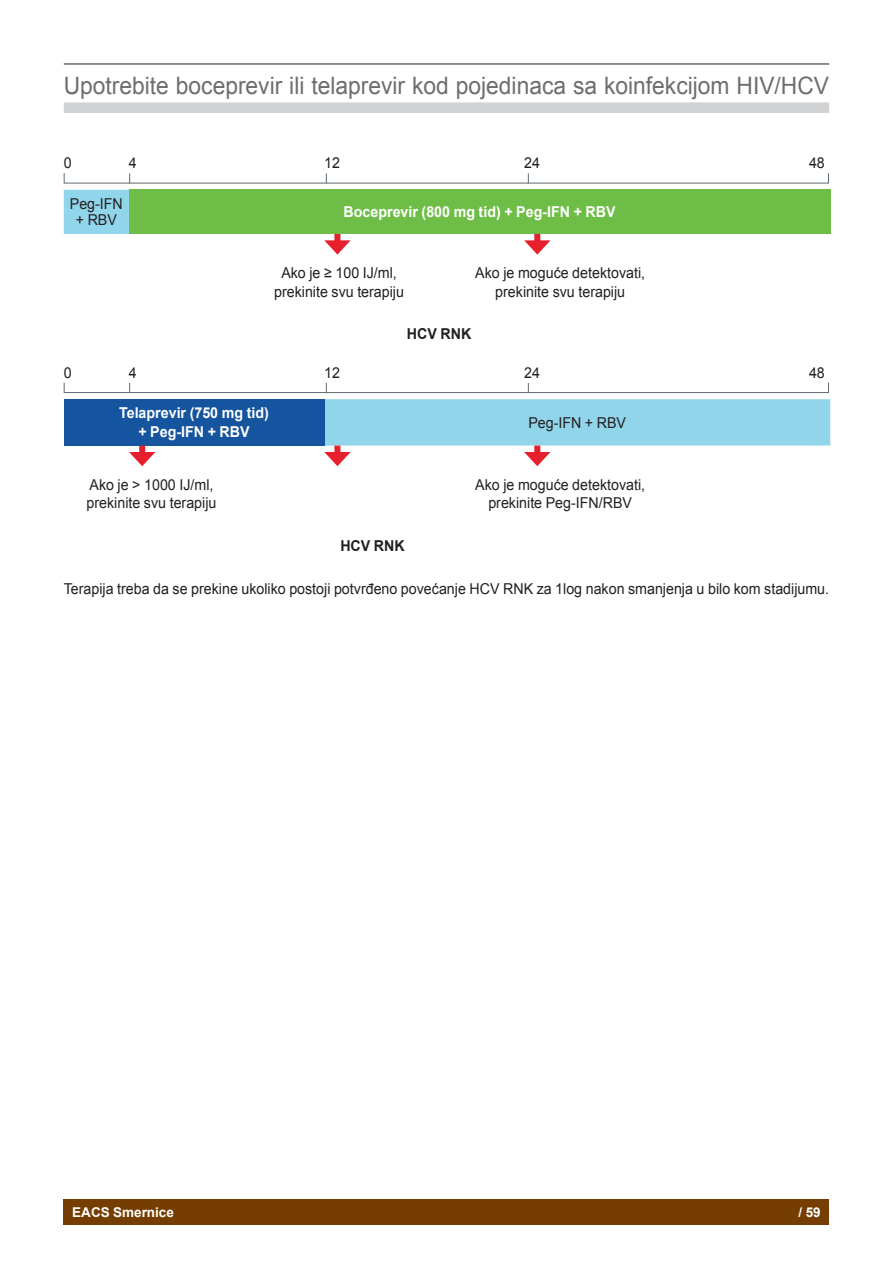
<style>
.page{position:relative;width:893px;height:1263px;background:#fff}
.page>*{position:absolute;margin:0;border:0;box-sizing:border-box;transform-origin:0 0}
.t1{font:24px "Arial";color:#6c6d70;scale:.95 1}
.t2{font:15px/18.6px "Arial";color:#231f20;text-align:center;scale:.95 1}
.t3{font:700 15px/18.6px "Arial";color:#fff;text-align:center;scale:.95 1}
.t4{font:700 15px "Arial";color:#231f20;scale:.95 1}
.t5{font:700 13.5px "Arial";color:#fff}
</style>
<div class="page">
<div style="left:64px;top:1199px;width:765px;height:26px;background:#753e00"></div>
<hr style="left:64px;top:64px;width:765px;height:1px;background:#231f20">
<div style="left:64px;top:102px;width:765px;height:11px;background:#d1d2d4"></div>
<svg style="left:64px;top:190px;width:766px;height:256px"></svg>
<div style="left:129px;top:190px;width:701px;height:44px;background:#6ebd47"></div>
<div style="left:64px;top:399px;width:260px;height:47px;background:#15549e"></div>
<div style="left:334px;top:234px;width:6px;height:12px;background:#e7202e"></div>
<svg style="left:324px;top:240px;width:27px;height:15px"></svg>
<div style="left:534px;top:234px;width:6px;height:12px;background:#e7202e"></div>
<svg style="left:524px;top:240px;width:26px;height:15px"></svg>
<div style="left:64px;top:382px;width:765px;height:11px;border:1px solid #60696f"></div>
<div style="left:139px;top:446px;width:6px;height:11px;background:#e7202e"></div>
<svg style="left:129px;top:452px;width:26px;height:14px"></svg>
<div style="left:334px;top:446px;width:6px;height:11px;background:#e7202e"></div>
<svg style="left:324px;top:452px;width:27px;height:14px"></svg>
<div style="left:534px;top:446px;width:6px;height:11px;background:#e7202e"></div>
<svg style="left:524px;top:452px;width:26px;height:14px"></svg>
<h1 class="t1" style="left:64px;top:70px;width:807px">Upotrebite boceprevir ili telaprevir kod pojedinaca sa koinfekcijom HIV/HCV</h1>
<p class="t2" style="left:64px;top:154px;width:10px">0</p>
<p class="t2" style="left:129px;top:154px;width:10px">4</p>
<p class="t2" style="left:324px;top:154px;width:18px">12</p>
<p class="t2" style="left:524px;top:154px;width:18px">24</p>
<p class="t2" style="left:809px;top:154px;width:18px">48</p>
<p class="t2" style="left:70px;top:196px;width:57px;line-height:16.5px">Peg-IFN + RBV</p>
<p class="t3" style="left:344px;top:203px;width:288px">Boceprevir (800 mg tid) + Peg-IFN + RBV</p>
<p class="t2" style="left:274px;top:264px;width:138px">Ako je ≥ 100 IJ/ml, prekinite svu terapiju</p>
<p class="t2" style="left:475px;top:264px;width:180px">Ako je moguće detektovati, prekinite svu terapiju</p>
<p class="t4" style="left:407px;top:324px;width:69px">HCV RNK</p>
<p class="t2" style="left:64px;top:364px;width:10px">0</p>
<p class="t2" style="left:129px;top:364px;width:10px">4</p>
<p class="t2" style="left:324px;top:364px;width:18px">12</p>
<p class="t2" style="left:524px;top:364px;width:18px">24</p>
<p class="t2" style="left:809px;top:364px;width:18px">48</p>
<p class="t3" style="left:119px;top:404px;width:159px">Telaprevir (750 mg tid) + Peg-IFN + RBV</p>
<p class="t2" style="left:528px;top:413px;width:104px">Peg-IFN + RBV</p>
<p class="t2" style="left:87px;top:475px;width:138px;text-align:left">Ako je &gt; 1000 IJ/ml, prekinite svu terapiju</p>
<p class="t2" style="left:475px;top:475px;width:180px">Ako je moguće detektovati, prekinite Peg-IFN/RBV</p>
<p class="t4" style="left:340px;top:536px;width:69px">HCV RNK</p>
<p class="t2" style="left:64px;top:579px;width:807px">Terapija treba da se prekine ukoliko postoji potvrđeno povećanje HCV RNK za 1log nakon smanjenja u bilo kom stadijumu.</p>
<p class="t5" style="left:72px;top:1203px;width:103px">EACS Smernice</p>
<p class="t5" style="left:798px;top:1203px;width:24px">/ 59</p>
</div>
